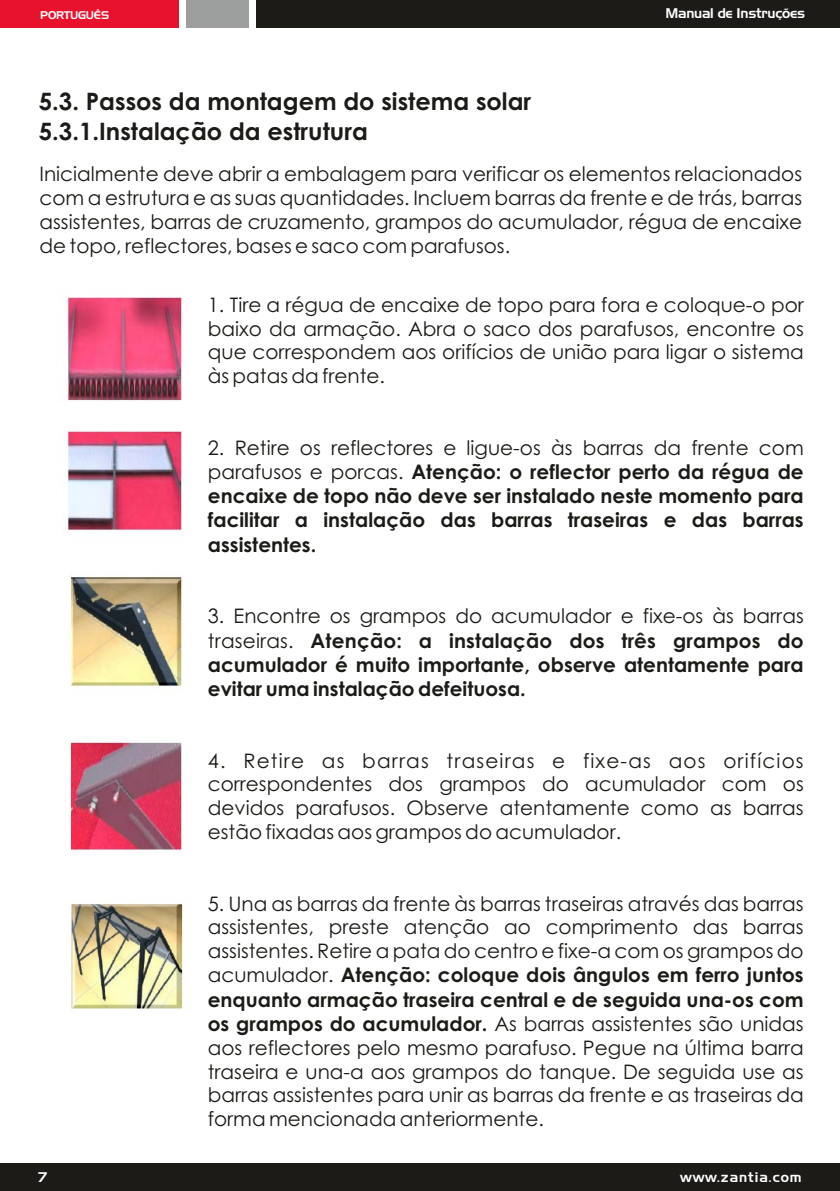
<style>
.page{position:relative;width:840px;height:1191px;background:#fff}
.page>*{position:absolute;margin:0;border:0;box-sizing:border-box;transform-origin:0 0}
.t1{font:700 24px/29px "Century Gothic";color:#1c1b17}
.t2{font:20px/23.8px "Century Gothic";color:#1c1b17;text-align:justify}
.t3{font:700 20px/24.2px "Century Gothic";color:#1c1b17;text-align:justify}
.t4{font:14.2px "Jobber";color:#fefefe}
.t5{font:14.2px "Jobber";letter-spacing:.085em;color:#fefefe}
.t6{font:11.4px "Jobber";color:#fefefe}
.s1{font-weight:400}
.s2{font-weight:700}
</style>
<div class="page">
<div style="left:0;top:0;width:179px;height:28px;background:#e9122d"></div>
<div style="left:256px;top:0;width:583px;height:28px;background:#1c1b17"></div>
<div style="left:186px;top:0;width:62px;height:28px;background:#9d9e9e"></div>
<div style="left:0;top:1163px;width:839px;height:28px;background:#1c1b17"></div>
<img style="left:65px;top:297px;width:117px;height:554px">
<img style="left:71px;top:903px;width:112px;height:107px">
<p class="t6" style="left:40px;top:9px;width:70px">PORTUGUÊS</p>
<p class="t4" style="left:665px;top:5px;width:140px">Manual de Instruções</p>
<p class="t1" style="left:39px;top:89px;width:493px">5.3. Passos da montagem do sistema solar<br>5.3.1.Instalação da estrutura</p>
<p class="t2" style="left:39px;top:164px;width:763px">Inicialmente deve abrir a embalagem para verificar os elementos relacionados com a estrutura e as suas quantidades. Incluem barras da frente e de trás, barras assistentes, barras de cruzamento, grampos do acumulador, régua de encaixe de topo, reflectores, bases e saco com parafusos.</p>
<p class="t2" style="left:208px;top:294px;width:597px">1. Tire a régua de encaixe de topo para fora e coloque-o por baixo da armação. Abra o saco dos parafusos, encontre os que correspondem aos orifícios de união para ligar o sistema às patas da frente.</p>
<p class="t3" style="left:208px;top:437px;width:597px"><span class="s1">2. Retire os reflectores e ligue-os às barras da frente com parafusos e porcas.</span> Atenção: o reflector perto da régua de encaixe de topo não deve ser instalado neste momento para facilitar a instalação das barras traseiras e das barras assistentes.</p>
<p class="t3" style="left:208px;top:606px;width:597px"><span class="s1">3. Encontre os grampos do acumulador e fixe-os às barras traseiras.</span> Atenção: a instalação dos três grampos do acumulador é muito importante, observe atentamente para evitar uma instalação defeituosa.</p>
<p class="t2" style="left:208px;top:750px;width:597px">4. Retire as barras traseiras e fixe-as aos orifícios correspondentes dos grampos do acumulador com os devidos parafusos. Observe atentamente como as barras estão fixadas aos grampos do acumulador.</p>
<p class="t2" style="left:208px;top:893px;width:597px">5. Una as barras da frente às barras traseiras através das barras assistentes, preste atenção ao comprimento das barras assistentes. Retire a pata do centro e fixe-a com os grampos do acumulador. <span class="s2">Atenção: coloque dois ângulos em ferro juntos enquanto armação traseira central e de seguida una-os com os grampos do acumulador.</span> As barras assistentes são unidas aos reflectores pelo mesmo parafuso. Pegue na última barra traseira e una-a aos grampos do tanque. De seguida use as barras assistentes para unir as barras da frente e as traseiras da forma mencionada anteriormente.</p>
<p class="t4" style="left:37px;top:1169px;width:12px">7</p>
<p class="t5" style="left:679px;top:1169px;width:123px">www.zantia.com</p>
</div>
